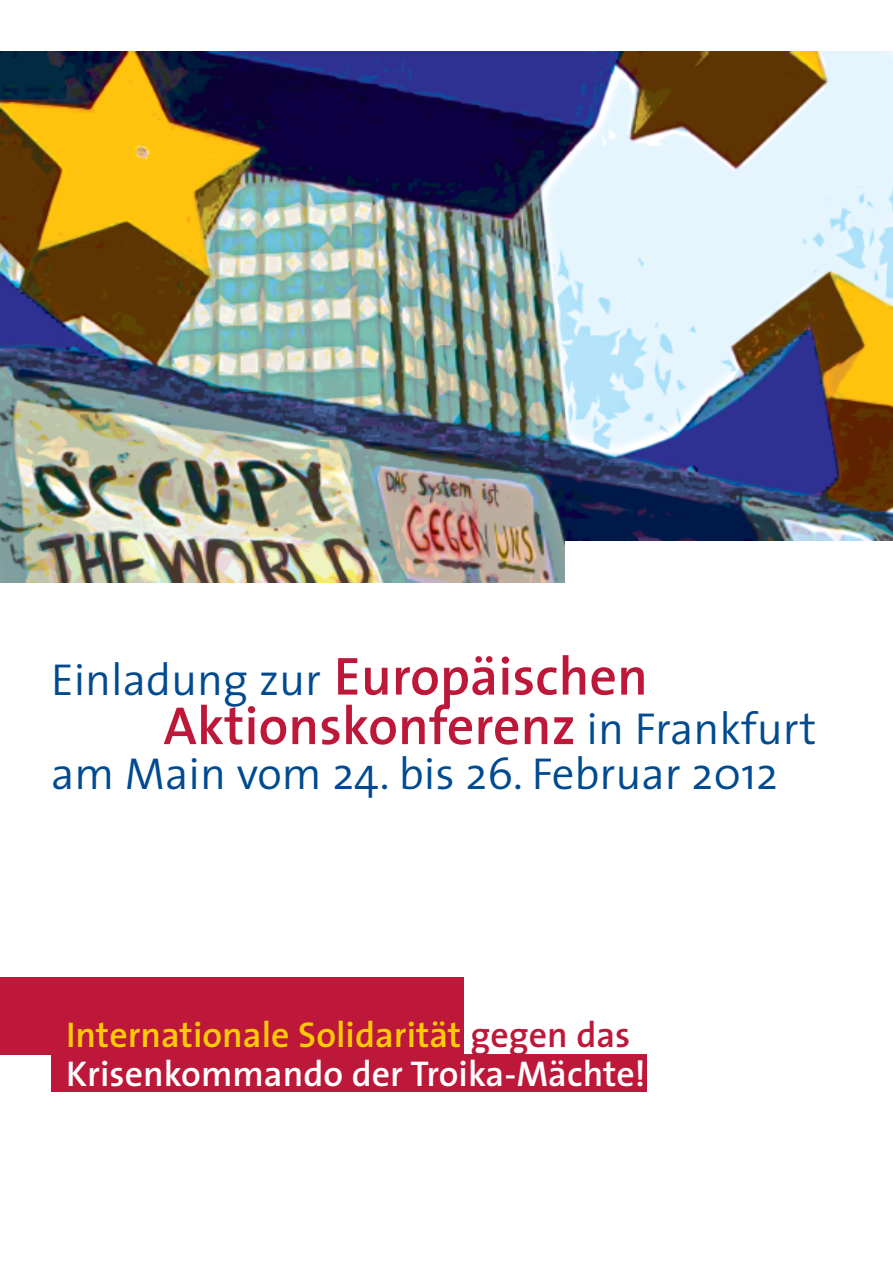
<style>
.page{position:relative;width:893px;height:1263px;background:#fff}
.page>*{position:absolute;margin:0;border:0;box-sizing:border-box;transform-origin:0 0}
.t1{font:600 54px "The Sans";color:#bd1839}
.t2{font:300 45px "The Sans";color:#004a8f}
.t3{font:600 36px/39px "The Sans";color:#fff}
.s1{font-weight:600;font-size:54px;color:#bd1839}
.s2{font-weight:300;font-size:45px;color:#004a8f}
.s3{color:#ffcb05}
.s4{color:#bd1839}
</style>
<div class="page">
<div style="left:0;top:977px;width:464px;height:77px;background:#bd1839"></div>
<div style="left:51px;top:1054px;width:595px;height:38px;background:#bd1839"></div>
<img style="left:564px;top:51px;width:329px;height:489px">
<img style="left:0;top:51px;width:564px;height:532px">
<p class="t2" style="left:51px;top:664px;width:598px">Einladung zur <span class="s1">Europäischen</span></p>
<h1 class="t1" style="left:163px;top:705px;width:654px">Aktionskonferenz <span class="s2">in Frankfurt</span></h1>
<p class="t2" style="left:51px;top:759px;width:728px">am Main vom 24. bis 26. Februar 2012</p>
<p class="t3" style="left:66px;top:1019px;width:581px"><span class="s3">Internationale Solidarität</span> <span class="s4">gegen das<br></span>Krisenkommando der Troika-Mächte!</p>
</div>
